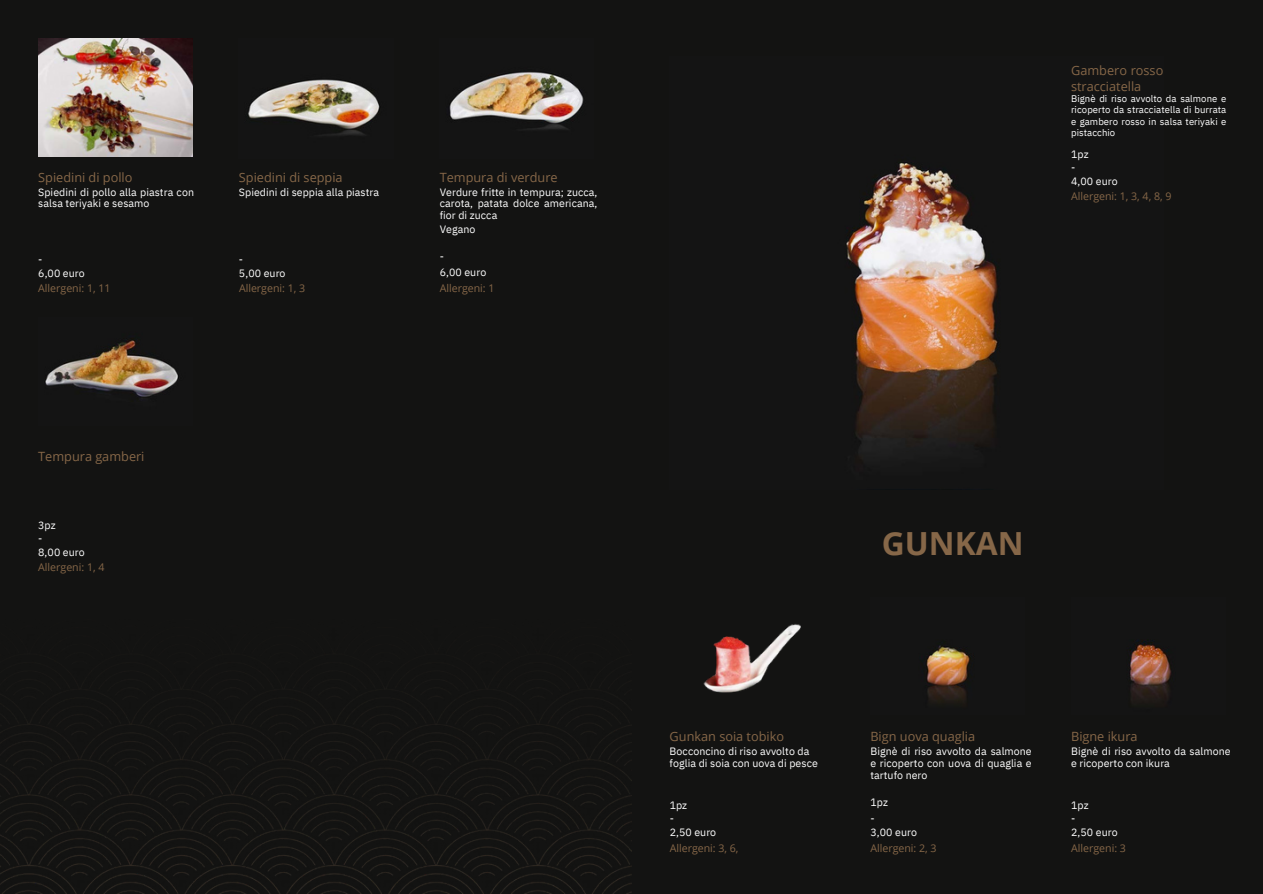
<style>
.page{position:relative;width:1263px;height:894px;background:#fff}
.page>*{position:absolute;margin:0;border:0;box-sizing:border-box;transform-origin:0 0}
.t1{font:700 31.8px "Open Sans";color:#866748}
.t2{font:12.75px/15.1px "Open Sans";color:#866748}
.t3{font:10.65px/13.5px "IBM Plex Sans";letter-spacing:.005em;color:#fff}
.t4{font:10.65px "Open Sans";color:#866748}
.t5{font:9.6px/11.1px "IBM Plex Sans";letter-spacing:.005em;color:#fff;text-align:justify}
</style>
<div class="page">
<div style="left:0;top:0;width:1263px;height:893px;background:#131312"></div>
<img style="left:0;top:717px;width:631px;height:176px">
<img style="left:38px;top:38px;width:154px;height:118px">
<img style="left:248px;top:79px;width:132px;height:57px">
<img style="left:449px;top:72px;width:135px;height:58px">
<img style="left:45px;top:340px;width:134px;height:61px">
<img style="left:926px;top:645px;width:44px;height:58px">
<img style="left:1130px;top:640px;width:41px;height:63px">
<img style="left:703px;top:624px;width:98px;height:69px">
<img style="left:846px;top:162px;width:152px;height:297px">
<h3 class="t2" style="left:38px;top:169px;width:96px">Spiedini di pollo</h3>
<h3 class="t2" style="left:239px;top:169px;width:105px">Spiedini di seppia</h3>
<p class="t2" style="left:440px;top:169px;width:119px">Tempura di verdure</p>
<h3 class="t3" style="left:38px;top:185px;width:157px;line-height:12px">Spiedini di pollo alla piastra con salsa teriyaki e sesamo</h3>
<h2 class="t3" style="left:38px;top:252px;width:48px">-<br>6,00 euro</h2>
<h3 class="t3" style="left:239px;top:185px;width:142px">Spiedini di seppia alla piastra</h3>
<h3 class="t3" style="left:440px;top:185px;width:159px;line-height:12px;text-align:justify">Verdure fritte in tempura; zucca, carota, patata dolce americana, fior di zucca</h3>
<h3 class="t3" style="left:440px;top:222px;width:37px">Vegano</h3>
<h3 class="t3" style="left:440px;top:248px;width:48px;line-height:15.9px">-<br>6,00 euro</h3>
<p class="t3" style="left:239px;top:252px;width:48px">-<br>5,00 euro</p>
<h2 class="t4" style="left:38px;top:280px;width:74px">Allergeni: 1, 11</h2>
<h3 class="t4" style="left:239px;top:280px;width:68px">Allergeni: 1, 3</h3>
<h3 class="t4" style="left:440px;top:280px;width:56px">Allergeni: 1</h3>
<h3 class="t2" style="left:38px;top:448px;width:108px">Tempura gamberi</h3>
<p class="t3" style="left:38px;top:517px;width:48px">3pz<br>-<br>8,00 euro</p>
<p class="t4" style="left:38px;top:560px;width:68px">Allergeni: 1, 4</p>
<h3 class="t2" style="left:1071px;top:63px;width:94px">Gambero rosso stracciatella</h3>
<h3 class="t5" style="left:1071px;top:93px;width:157px">Bignè di riso avvolto da salmone e ricoperto da stracciatella di burrata e gambero rosso in salsa teriyaki e pistacchio</h3>
<h3 class="t3" style="left:1071px;top:147px;width:48px">1pz<br>-<br>4,00 euro</h3>
<h3 class="t4" style="left:1071px;top:189px;width:102px">Allergeni: 1, 3, 4, 8, 9</h3>
<h3 class="t1" style="left:882px;top:521px;width:143px">GUNKAN</h3>
<h2 class="t2" style="left:670px;top:728px;width:116px">Gunkan soia tobiko</h2>
<h3 class="t2" style="left:870px;top:728px;width:106px">Bign uova quaglia</h3>
<h3 class="t2" style="left:1071px;top:728px;width:68px">Bigne ikura</h3>
<p class="t3" style="left:670px;top:745px;width:150px;line-height:12px">Bocconcino di riso avvolto da foglia di soia con uova di pesce</p>
<p class="t3" style="left:870px;top:745px;width:163px;line-height:12px;text-align:justify">Bignè di riso avvolto da salmone e ricoperto con uova di quaglia e tartufo nero</p>
<h2 class="t3" style="left:870px;top:794px;width:19px;line-height:15.9px">1pz -</h2>
<h2 class="t3" style="left:870px;top:824px;width:48px">3,00 euro</h2>
<h1 class="t3" style="left:670px;top:798px;width:48px">1pz<br>-<br>2,50 euro</h1>
<h3 class="t3" style="left:1071px;top:745px;width:161px;line-height:12px">Bignè di riso avvolto da salmone e ricoperto con ikura</h3>
<h3 class="t3" style="left:1071px;top:798px;width:48px">1pz<br>-<br>2,50 euro</h3>
<h3 class="t4" style="left:670px;top:839px;width:70px">Allergeni: 3, 6,</h3>
<p class="t4" style="left:870px;top:839px;width:68px">Allergeni: 2, 3</p>
<h2 class="t4" style="left:1071px;top:839px;width:56px">Allergeni: 3</h2>
</div>
